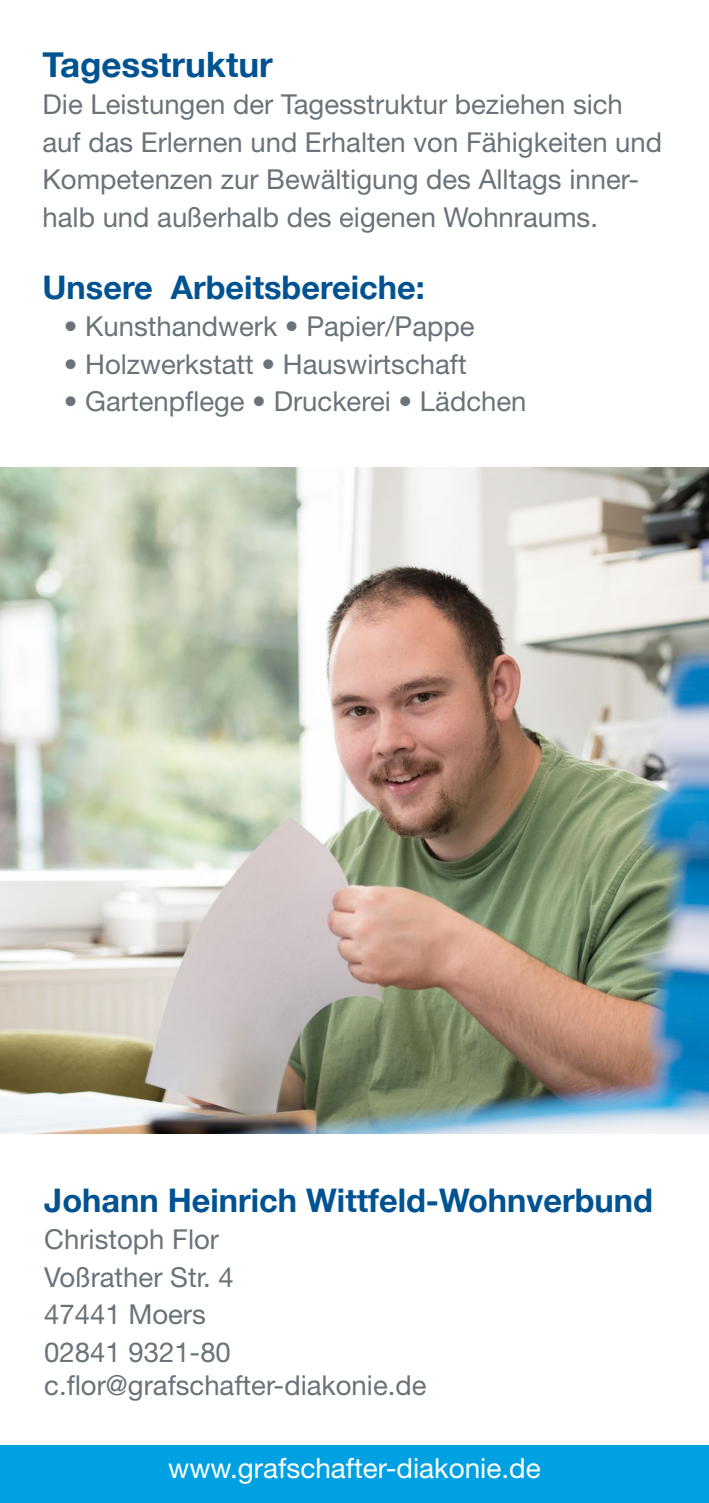
<style>
.page{position:relative;width:709px;height:1503px;background:#fff}
.page>*{position:absolute;margin:0;border:0;box-sizing:border-box;transform-origin:0 0}
.t1{font:700 35px "Helvetica Neue";color:#005291}
.t2{font:700 32.5px "Helvetica Neue";color:#005291}
.t3{font:28px "Helvetica Neue";color:#fff}
.t4{font:27.5px/37.5px "Helvetica Neue";color:#697379}
.s1{font-weight:700;font-size:22.5px;color:#fff}
</style>
<div class="page">
<img style="left:0;top:467px;width:709px;height:666px">
<div style="left:0;top:1445px;width:709px;height:57px;background:#00a1e3"></div>
<p class="t1" style="left:43px;top:43px;width:232px">Tagesstruktur</p>
<p class="t4" style="left:43px;top:85px;width:621px">Die Leistungen der Tagesstruktur beziehen sich auf das Erlernen und Erhalten von Fähigkeiten und Kompetenzen zur Bewältigung des Alltags inner&shy;halb und außerhalb des eigenen Wohnraums.</p>
<p class="t2" style="left:43px;top:267px;width:384px">Unsere Arbeitsbereiche:</p>
<p class="t4" style="left:43px;top:307px;width:433px"><span class="s1">•</span> • Kunsthandwerk • Papier/Pappe</p>
<p class="t4" style="left:43px;top:345px;width:425px"><span class="s1">•</span> • Holzwerkstatt • Hauswirtschaft</p>
<p class="t4" style="left:43px;top:382px;width:485px"><span class="s1">•</span> • Gartenpflege • Druckerei • Lädchen</p>
<p class="t2" style="left:44px;top:1179px;width:610px">Johann Heinrich Wittfeld-Wohnverbund</p>
<p class="t4" style="left:44px;top:1220px;width:191px">Christoph Flor<br>Voßrather Str. 4<br>47441 Moers<br>02841 9321-80</p>
<p class="t4" style="left:44px;top:1365px;width:384px">c.flor@grafschafter-diakonie.de</p>
<p class="t3" style="left:168px;top:1451px;width:374px">www.grafschafter-diakonie.de</p>
</div>
